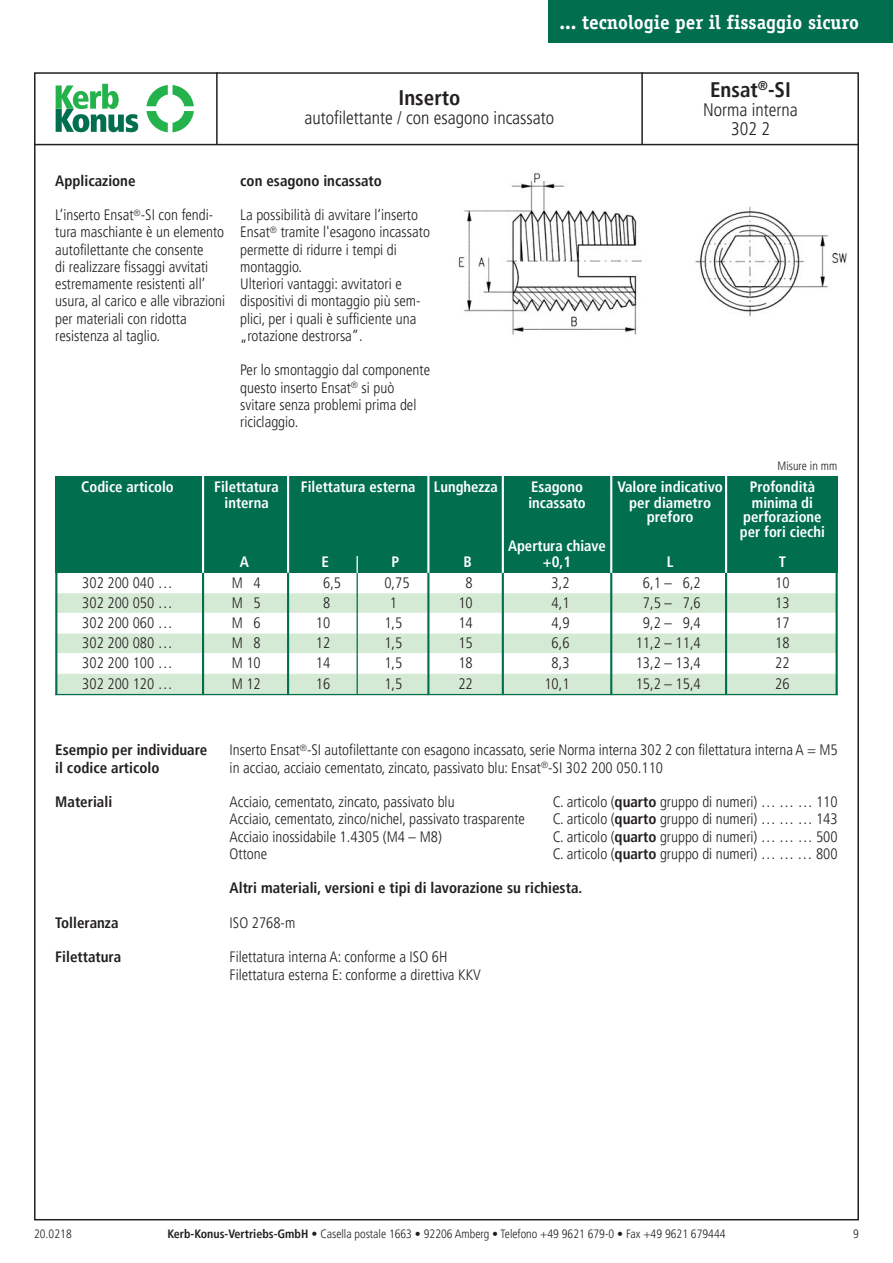
<style>
.page{position:relative;width:893px;height:1263px;background:#fff}
.page>*{position:absolute;margin:0;border:0;box-sizing:border-box;transform-origin:0 0}
.t1{font:700 condensed 21px "Frutiger";color:#231f20}
.t2{font:700 19.5px "Officina Serif";color:#fff}
.t3{font:300 condensed 18px/19.2px "Frutiger";color:#231f20;text-align:center}
.t4{font:300 condensed 15px/17.2px "Frutiger";color:#231f20}
.t5{font:700 condensed 15px/14.9px "Frutiger";color:#fff}
.t6{font:700 condensed 15px "Frutiger";color:#231f20}
.t7{font:300 condensed 12px "Frutiger";color:#231f20}
.s1{font-weight:700}
</style>
<div class="page">
<div style="left:549px;top:0;width:344px;height:43px;background:#016f4e"></div>
<svg style="left:56px;top:84px;width:82px;height:48px"></svg>
<svg style="left:147px;top:85px;width:47px;height:47px"></svg>
<hr style="left:34px;top:144px;width:825px;height:1px;background:#231f20">
<hr style="left:216px;top:72px;width:2px;height:73px;background:#231f20">
<hr style="left:641px;top:72px;width:2px;height:73px;background:#231f20">
<img style="left:458px;top:172px;width:389px;height:163px">
<div style="left:55px;top:476px;width:783px;height:97px;background:#016f4e"></div>
<div style="left:55px;top:593px;width:783px;height:20px;background:#d5ead4"></div>
<div style="left:55px;top:633px;width:783px;height:20px;background:#d5ead4"></div>
<div style="left:55px;top:674px;width:783px;height:20px;background:#d5ead4"></div>
<hr style="left:55px;top:694px;width:783px;height:1px;background:#016f4e">
<hr style="left:55px;top:573px;width:2px;height:122px;background:#016f4e">
<hr style="left:202px;top:474px;width:2px;height:99px;background:#fff">
<hr style="left:287px;top:474px;width:2px;height:99px;background:#fff">
<hr style="left:427px;top:474px;width:2px;height:99px;background:#fff">
<hr style="left:502px;top:474px;width:2px;height:99px;background:#fff">
<hr style="left:725px;top:474px;width:2px;height:99px;background:#fff">
<hr style="left:610px;top:474px;width:2px;height:99px;background:#fff">
<hr style="left:202px;top:573px;width:2px;height:122px;background:#016f4e">
<hr style="left:287px;top:573px;width:2px;height:122px;background:#016f4e">
<hr style="left:357px;top:573px;width:1px;height:122px;background:#016f4e">
<hr style="left:427px;top:573px;width:2px;height:122px;background:#016f4e">
<hr style="left:502px;top:573px;width:2px;height:122px;background:#016f4e">
<hr style="left:725px;top:573px;width:2px;height:122px;background:#016f4e">
<hr style="left:610px;top:573px;width:2px;height:122px;background:#016f4e">
<hr style="left:836px;top:573px;width:2px;height:122px;background:#016f4e">
<svg style="left:357px;top:556px;width:1px;height:17px"></svg>
<h2 class="t2" style="left:560px;top:10px;width:301px">... tecnologie per il fissaggio sicuro</h2>
<h1 class="t1" style="left:399px;top:85px;width:63px">Inserto</h1>
<p class="t3" style="left:305px;top:109px;width:251px">autofilettante / con esagono incassato</p>
<p class="t6" style="left:55px;top:171px;width:82px">Applicazione</p>
<p class="t4" style="left:55px;top:206px;width:171px">L’inserto Ensat<sup>®</sup>-SI con fendi&shy;tura maschiante è un elemento autofilettante che consente<br>di realizzare fissaggi avvitati estremamente resistenti all’ usura, al carico e alle vibrazioni per materiali con ridotta resistenza al taglio.</p>
<p class="t6" style="left:240px;top:171px;width:143px">con esagono incassato</p>
<p class="t4" style="left:240px;top:206px;width:191px">La possibilità di avvitare l‘inserto<br>Ensat<sup>®</sup> tramite l'esagono incassato permette di ridurre i tempi di montaggio.<br>Ulteriori vantaggi: avvitatori e dispositivi di montaggio più sem&shy;plici, per i quali è sufficiente una „rotazione destrorsa”.</p>
<p class="t4" style="left:240px;top:362px;width:191px">Per lo smontaggio dal componente questo inserto Ensat<sup>®</sup> si può svitare senza problemi prima del riciclaggio.</p>
<h1 class="t1" style="left:710px;top:77px;width:82px">Ensat<sup>®</sup>-SI</h1>
<p class="t3" style="left:703px;top:100px;width:96px">Norma interna<br>302 2</p>
<p class="t7" style="left:777px;top:459px;width:61px">Misure in mm</p>
<p class="t5" style="left:81px;top:479px;width:94px">Codice articolo</p>
<p class="t5" style="left:214px;top:479px;width:66px">Filettatura</p>
<p class="t5" style="left:301px;top:479px;width:198px">Filettatura esterna Lunghezza</p>
<p class="t5" style="left:531px;top:479px;width:53px">Esagono</p>
<p class="t5" style="left:617px;top:479px;width:107px">Valore indicativo</p>
<p class="t5" style="left:750px;top:479px;width:67px">Profondità</p>
<p class="t5" style="left:225px;top:495px;width:46px">interna</p>
<p class="t5" style="left:528px;top:495px;width:59px">incassato</p>
<p class="t5" style="left:629px;top:495px;width:83px">per diametro</p>
<p class="t5" style="left:752px;top:495px;width:63px">minima di</p>
<p class="t5" style="left:647px;top:510px;width:48px">preforo</p>
<p class="t5" style="left:740px;top:510px;width:86px">perforazione per fori ciechi</p>
<p class="t5" style="left:508px;top:538px;width:99px">Apertura chiave</p>
<p class="t5" style="left:240px;top:554px;width:11px">A</p>
<p class="t5" style="left:322px;top:554px;width:9px">E</p>
<p class="t5" style="left:392px;top:554px;width:9px">P</p>
<p class="t5" style="left:464px;top:554px;width:10px">B</p>
<p class="t5" style="left:543px;top:554px;width:30px">+0,1</p>
<p class="t5" style="left:667px;top:554px;width:8px">L</p>
<p class="t5" style="left:779px;top:554px;width:9px">T</p>
<p class="t4" style="left:82px;top:574px;width:92px">302 200 040 …</p>
<p class="t4" style="left:232px;top:574px;width:31px">M 4</p>
<p class="t4" style="left:323px;top:574px;width:19px">6,5</p>
<p class="t4" style="left:384px;top:574px;width:27px">0,75</p>
<p class="t4" style="left:466px;top:574px;width:9px">8</p>
<p class="t4" style="left:552px;top:574px;width:19px">3,2</p>
<p class="t4" style="left:643px;top:574px;width:59px">6,1 – 6,2</p>
<p class="t4" style="left:775px;top:574px;width:16px">10</p>
<p class="t4" style="left:82px;top:594px;width:92px">302 200 050 …</p>
<p class="t4" style="left:232px;top:594px;width:31px">M 5</p>
<p class="t4" style="left:323px;top:594px;width:9px">8</p>
<p class="t4" style="left:390px;top:594px;width:9px">1</p>
<p class="t4" style="left:458px;top:594px;width:16px">10</p>
<p class="t4" style="left:552px;top:594px;width:19px">4,1</p>
<p class="t4" style="left:643px;top:594px;width:59px">7,5 – 7,6</p>
<p class="t4" style="left:775px;top:594px;width:16px">13</p>
<p class="t4" style="left:82px;top:615px;width:92px">302 200 060 …</p>
<p class="t4" style="left:232px;top:615px;width:31px">M 6</p>
<p class="t4" style="left:316px;top:615px;width:16px">10</p>
<p class="t4" style="left:384px;top:615px;width:19px">1,5</p>
<p class="t4" style="left:458px;top:615px;width:16px">14</p>
<p class="t4" style="left:552px;top:615px;width:19px">4,9</p>
<p class="t4" style="left:643px;top:615px;width:59px">9,2 – 9,4</p>
<p class="t4" style="left:775px;top:615px;width:16px">17</p>
<p class="t4" style="left:82px;top:635px;width:92px">302 200 080 …</p>
<p class="t4" style="left:232px;top:635px;width:31px">M 8</p>
<p class="t4" style="left:316px;top:635px;width:16px">12</p>
<p class="t4" style="left:384px;top:635px;width:19px">1,5</p>
<p class="t4" style="left:458px;top:635px;width:16px">15</p>
<p class="t4" style="left:552px;top:635px;width:19px">6,6</p>
<p class="t4" style="left:636px;top:635px;width:67px">11,2 – 11,4</p>
<p class="t4" style="left:775px;top:635px;width:16px">18</p>
<p class="t4" style="left:82px;top:655px;width:92px">302 200 100 …</p>
<p class="t4" style="left:232px;top:655px;width:31px">M 10</p>
<p class="t4" style="left:316px;top:655px;width:16px">14</p>
<p class="t4" style="left:384px;top:655px;width:19px">1,5</p>
<p class="t4" style="left:458px;top:655px;width:16px">18</p>
<p class="t4" style="left:552px;top:655px;width:19px">8,3</p>
<p class="t4" style="left:636px;top:655px;width:67px">13,2 – 13,4</p>
<p class="t4" style="left:775px;top:655px;width:16px">22</p>
<p class="t4" style="left:82px;top:675px;width:92px">302 200 120 …</p>
<p class="t4" style="left:232px;top:675px;width:31px">M 12</p>
<p class="t4" style="left:316px;top:675px;width:16px">16</p>
<p class="t4" style="left:384px;top:675px;width:19px">1,5</p>
<p class="t4" style="left:458px;top:675px;width:16px">22</p>
<p class="t4" style="left:544px;top:675px;width:27px">10,1</p>
<p class="t4" style="left:636px;top:675px;width:67px">15,2 – 15,4</p>
<p class="t4" style="left:775px;top:675px;width:16px">26</p>
<p class="t6" style="left:55px;top:741px;width:154px">Esempio per individuare</p>
<p class="t4" style="left:230px;top:742px;width:610px">Inserto Ensat<sup>®</sup>-SI autofilettante con esagono incassato, serie Norma interna 302 2 con filettatura interna A = M5</p>
<p class="t6" style="left:55px;top:758px;width:106px">il codice articolo</p>
<p class="t4" style="left:230px;top:759px;width:435px">in acciao, acciaio cementato, zincato, passivato blu: Ensat<sup>®</sup>-SI 302 200 050.110</p>
<p class="t6" style="left:55px;top:793px;width:58px">Materiali</p>
<p class="t4" style="left:230px;top:793px;width:227px">Acciaio, cementato, zincato, passivato blu</p>
<p class="t4" style="left:553px;top:793px;width:286px">C. articolo (<span class="s1">quarto</span> gruppo di numeri) … … … 110</p>
<p class="t4" style="left:230px;top:811px;width:297px">Acciaio, cementato, zinco/nichel, passivato trasparente</p>
<p class="t4" style="left:553px;top:811px;width:286px">C. articolo (<span class="s1">quarto</span> gruppo di numeri) … … … 143</p>
<p class="t4" style="left:230px;top:828px;width:214px">Acciaio inossidabile 1.4305 (M4 – M8)</p>
<p class="t4" style="left:553px;top:828px;width:286px">C. articolo (<span class="s1">quarto</span> gruppo di numeri) … … … 500</p>
<p class="t4" style="left:230px;top:845px;width:39px">Ottone</p>
<p class="t4" style="left:553px;top:845px;width:286px">C. articolo (<span class="s1">quarto</span> gruppo di numeri) … … … 800</p>
<p class="t6" style="left:230px;top:879px;width:354px">Altri materiali, versioni e tipi di lavorazione su richiesta.</p>
<p class="t6" style="left:55px;top:914px;width:65px">Tolleranza</p>
<p class="t4" style="left:230px;top:914px;width:67px">ISO 2768-m</p>
<p class="t6" style="left:55px;top:948px;width:67px">Filettatura</p>
<p class="t4" style="left:230px;top:949px;width:253px">Filettatura interna A: conforme a ISO 6H<br>Filettatura esterna E: conforme a direttiva KKV</p>
<p class="t7" style="left:167px;top:1227px;width:560px"><span class="s1">Kerb-Konus-Vertriebs-GmbH •</span> Casella postale 1663 • 92206 Amberg • Telefono +49 9621 679-0 • Fax +49 9621 679444</p>
<p class="t7" style="left:34px;top:1227px;width:39px">20.0218</p>
<p class="t7" style="left:853px;top:1227px;width:7px">9</p>
</div>
